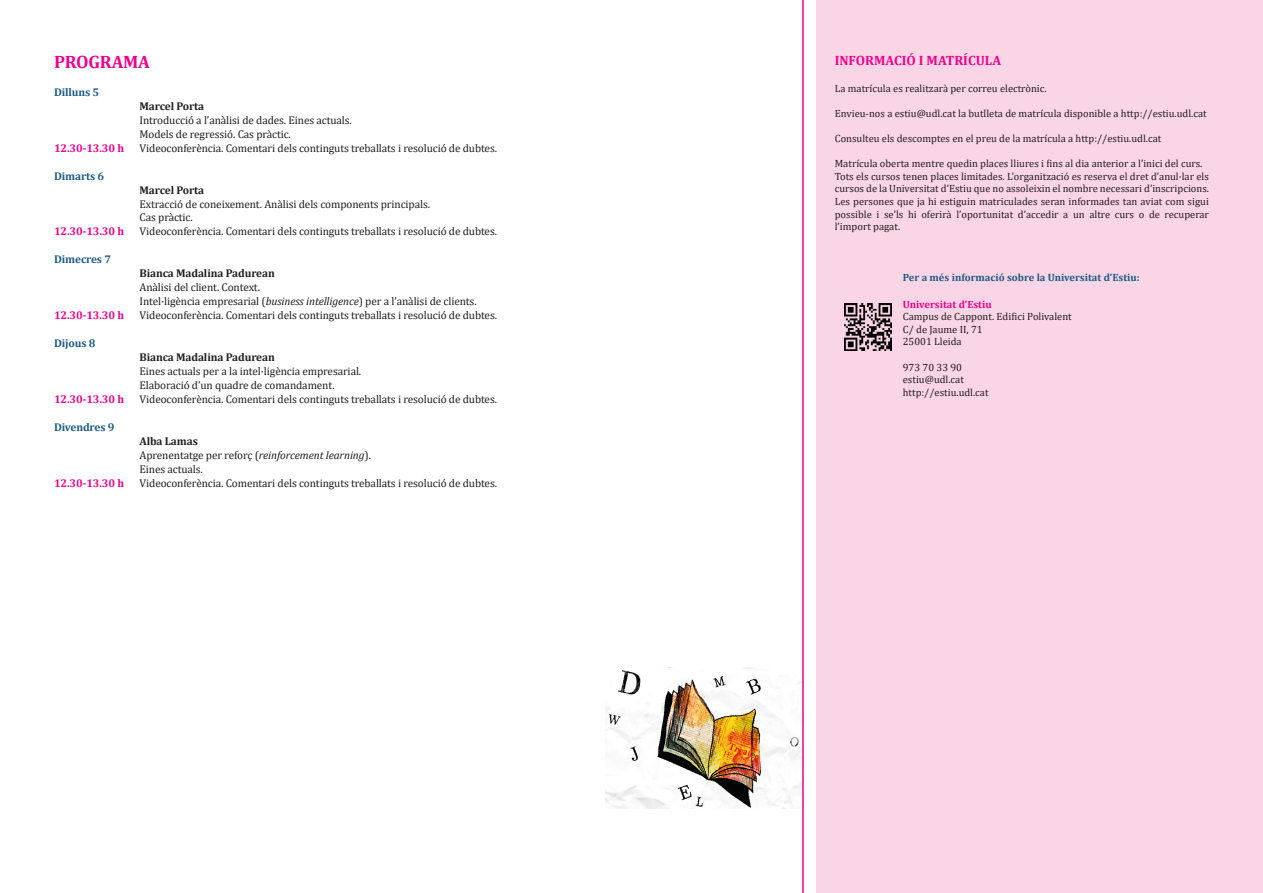
<style>
.page{position:relative;width:1263px;height:893px;background:#fff}
.page>*{position:absolute;margin:0;border:0;box-sizing:border-box;transform-origin:0 0}
.t1{font:700 18px "Cambria";letter-spacing:-.01em;color:#ed028c}
.t2{font:700 13.5px "Cambria";color:#ed028c}
.t3{font:11.25px "Cambria";letter-spacing:-.01em;color:#231f20}
.t4{font:700 11.25px "Cambria";letter-spacing:-.01em;color:#231f20}
.t5{font:700 11.25px "Cambria";letter-spacing:-.01em;color:#ed028c}
.t6{font:700 11.25px "Cambria";letter-spacing:-.01em;color:#1f5a81}
.t7{font:10.5px/12.6px "Cambria";color:#231f20;text-align:justify}
.t8{font:700 10.5px "Cambria";color:#1f5a81}
.t9{font:700 10.5px "Cambria";color:#ed028c}
.s1{font-style:italic}
</style>
<div class="page">
<div style="left:816px;top:0;width:447px;height:893px;background:#fad5e5"></div>
<img style="left:844px;top:303px;width:48px;height:48px">
<img style="left:606px;top:667px;width:196px;height:142px">
<hr style="left:802px;top:0;width:2px;height:893px;background:#ed028c">
<p class="t1" style="left:54px;top:49px;width:98px">PROGRAMA</p>
<p class="t6" style="left:54px;top:84px;width:47px">Dilluns 5</p>
<p class="t4" style="left:139px;top:98px;width:66px">Marcel Porta</p>
<p class="t3" style="left:139px;top:113px;width:214px">Introducció a l’anàlisi de dades. Eines actuals.</p>
<p class="t3" style="left:140px;top:127px;width:153px">Models de regressió. Cas pràctic.</p>
<p class="t5" style="left:54px;top:140px;width:72px">12.30-13.30 h</p>
<p class="t3" style="left:139px;top:141px;width:359px">Videoconferència. Comentari dels continguts treballats i resolució de dubtes.</p>
<p class="t6" style="left:54px;top:168px;width:52px">Dimarts 6</p>
<p class="t4" style="left:139px;top:182px;width:66px">Marcel Porta</p>
<p class="t3" style="left:139px;top:197px;width:292px">Extracció de coneixement. Anàlisi dels components principals.</p>
<p class="t3" style="left:140px;top:211px;width:55px">Cas pràctic.</p>
<p class="t5" style="left:54px;top:224px;width:72px">12.30-13.30 h</p>
<p class="t3" style="left:139px;top:225px;width:359px">Videoconferència. Comentari dels continguts treballats i resolució de dubtes.</p>
<p class="t6" style="left:54px;top:252px;width:59px">Dimecres 7</p>
<p class="t4" style="left:139px;top:265px;width:137px">Bianca Madalina Padurean</p>
<p class="t3" style="left:139px;top:281px;width:122px">Anàlisi del client. Context.</p>
<p class="t3" style="left:140px;top:295px;width:339px">Intel·ligència empresarial (<span class="s1">business intelligence</span>) per a l’anàlisi de clients.</p>
<p class="t5" style="left:54px;top:307px;width:72px">12.30-13.30 h</p>
<p class="t3" style="left:139px;top:309px;width:359px">Videoconferència. Comentari dels continguts treballats i resolució de dubtes.</p>
<p class="t6" style="left:54px;top:335px;width:43px">Dijous 8</p>
<p class="t4" style="left:139px;top:349px;width:137px">Bianca Madalina Padurean</p>
<p class="t3" style="left:139px;top:364px;width:223px">Eines actuals per a la intel·ligència empresarial.</p>
<p class="t3" style="left:140px;top:378px;width:197px">Elaboració d’un quadre de comandament.</p>
<p class="t5" style="left:54px;top:391px;width:72px">12.30-13.30 h</p>
<p class="t3" style="left:139px;top:392px;width:359px">Videoconferència. Comentari dels continguts treballats i resolució de dubtes.</p>
<p class="t6" style="left:54px;top:419px;width:62px">Divendres 9</p>
<p class="t4" style="left:139px;top:433px;width:60px">Alba Lamas</p>
<p class="t3" style="left:139px;top:448px;width:233px">Aprenentatge per reforç (<span class="s1">reinforcement learning</span>).</p>
<p class="t3" style="left:140px;top:462px;width:65px">Eines actuals.</p>
<p class="t5" style="left:54px;top:475px;width:72px">12.30-13.30 h</p>
<p class="t3" style="left:139px;top:476px;width:359px">Videoconferència. Comentari dels continguts treballats i resolució de dubtes.</p>
<p class="t2" style="left:835px;top:50px;width:168px">INFORMACIÓ I MATRÍCULA</p>
<p class="t7" style="left:835px;top:82px;width:213px">La matrícula es realitzarà per correu electrònic.</p>
<p class="t7" style="left:835px;top:107px;width:373px">Envieu-nos a estiu@udl.cat la butlleta de matrícula disponible a http://estiu.udl.cat</p>
<p class="t7" style="left:835px;top:132px;width:328px">Consulteu els descomptes en el preu de la matrícula a http://estiu.udl.cat</p>
<p class="t7" style="left:835px;top:157px;width:369px">Matrícula oberta mentre quedin places lliures i fins al dia anterior a l’inici del curs.</p>
<p class="t7" style="left:835px;top:170px;width:376px">Tots els cursos tenen places limitades. L’organització es reserva el dret d’anul·lar els cursos de la Universitat d’Estiu que no assoleixin el nombre necessari d’inscripcions.<br>Les persones que ja hi estiguin matriculades seran informades tan aviat com sigui possible i se’ls hi oferirà l’oportunitat d’accedir a un altre curs o de recuperar l’import pagat.</p>
<p class="t8" style="left:903px;top:270px;width:238px">Per a més informació sobre la Universitat d’Estiu:</p>
<p class="t9" style="left:903px;top:297px;width:90px">Universitat d’Estiu</p>
<p class="t7" style="left:903px;top:310px;width:170px">Campus de Cappont. Edifici Polivalent</p>
<p class="t7" style="left:903px;top:323px;width:81px">C/ de Jaume II, 71</p>
<p class="t7" style="left:903px;top:335px;width:60px">25001 Lleida</p>
<p class="t7" style="left:903px;top:361px;width:61px">973 70 33 90</p>
<p class="t7" style="left:903px;top:373px;width:63px">estiu@udl.cat</p>
<p class="t7" style="left:903px;top:386px;width:87px">http://estiu.udl.cat</p>
</div>
